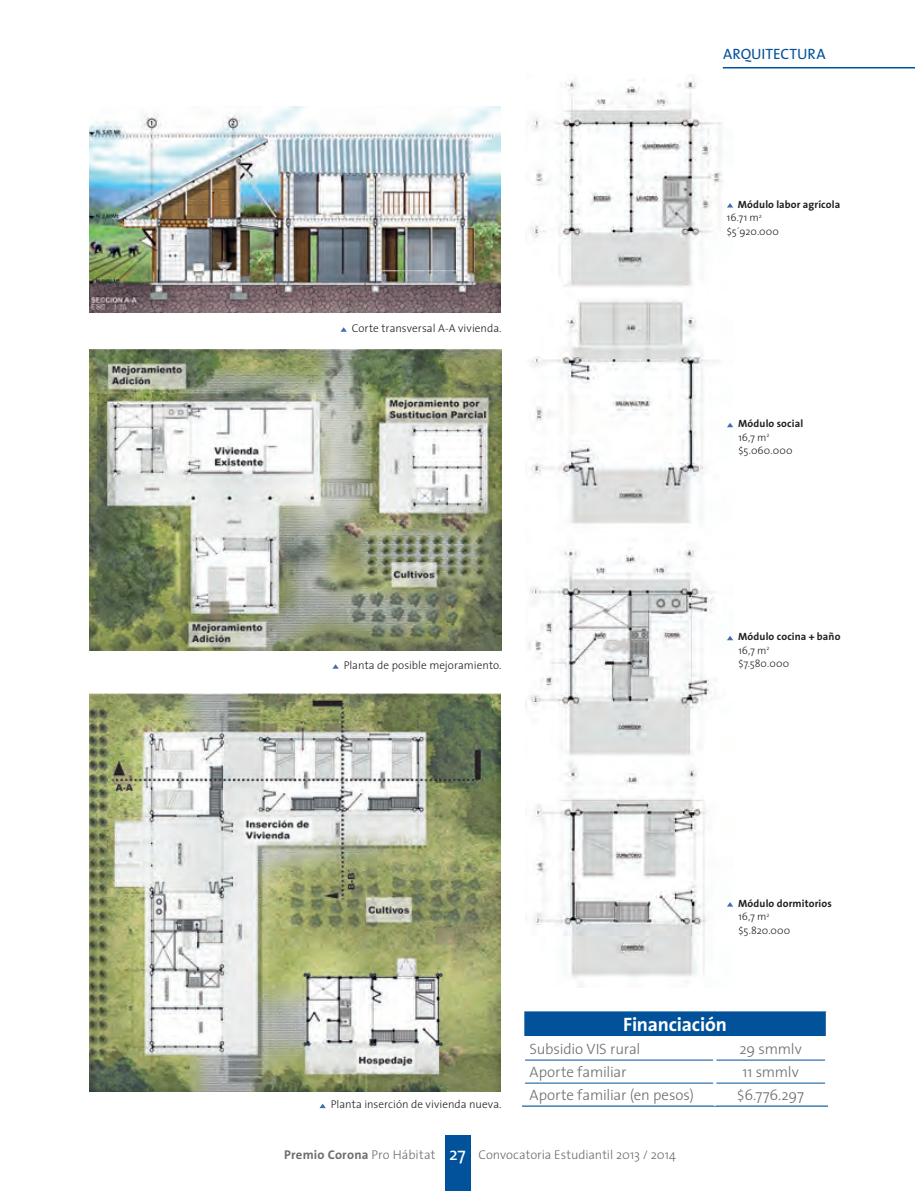
<style>
.page{position:relative;width:915px;height:1191px;background:#fff}
.page>*{position:absolute;margin:0;border:0;box-sizing:border-box;transform-origin:0 0}
.título_03{font:700 19.5px "The Sans";letter-spacing:-.01em;color:#fff}
._03_cuerpo{font:300 15px "The Sans";letter-spacing:-.015em;color:#6c6d70}
.t1{font:15px "The Sans";color:#01529a}
.t2{font:300 12.75px "The Sans";color:#6c6d70}
._08_pie_de_foto{font:300 11.25px "The Sans";letter-spacing:.005em;color:#231f20}
.autores_04{font:700 10.5px "The Sans";letter-spacing:.01em;color:#231f20}
.autores_04-2{font:300 10.5px "The Sans";letter-spacing:.015em;color:#231f20}
.s1{font-weight:700}
.s2{font-weight:400;font-size:18px;color:#fff}
</style>
<div class="page">
<hr style="left:722px;top:67px;width:192px;height:1px;background:#01529a">
<div style="left:444px;top:1135px;width:26px;height:56px;background:#01529a"></div>
<img style="left:89px;top:106px;width:412px;height:206px">
<div style="left:523px;top:1010px;width:303px;height:26px;background:#01529a"></div>
<svg style="left:525px;top:1060px;width:299px;height:24px"></svg>
<hr style="left:522px;top:1010px;width:192px;height:1px;background:#fff">
<hr style="left:522px;top:1011px;width:2px;height:25px;background:#fff">
<hr style="left:714px;top:1010px;width:113px;height:1px;background:#fff">
<hr style="left:825px;top:1011px;width:2px;height:25px;background:#fff">
<hr style="left:525px;top:1059px;width:188px;height:1px;background:#01529a">
<hr style="left:716px;top:1059px;width:108px;height:1px;background:#01529a">
<hr style="left:525px;top:1082px;width:188px;height:1px;background:#01529a">
<hr style="left:716px;top:1082px;width:108px;height:1px;background:#01529a">
<hr style="left:522px;top:1105px;width:192px;height:1px;background:#01529a">
<hr style="left:714px;top:1105px;width:113px;height:1px;background:#01529a">
<hr style="left:713px;top:1060px;width:3px;height:23px;background:#fff">
<hr style="left:713px;top:1083px;width:3px;height:22px;background:#fff">
<img style="left:89px;top:349px;width:412px;height:301px">
<img style="left:89px;top:693px;width:411px;height:398px">
<img style="left:525px;top:80px;width:208px;height:907px">
<svg style="left:333px;top:664px;width:5px;height:4px"></svg>
<svg style="left:340px;top:327px;width:7px;height:5px"></svg>
<svg style="left:319px;top:1103px;width:7px;height:5px"></svg>
<svg style="left:726px;top:203px;width:7px;height:4px"></svg>
<svg style="left:726px;top:423px;width:7px;height:4px"></svg>
<svg style="left:726px;top:636px;width:7px;height:4px"></svg>
<svg style="left:726px;top:902px;width:7px;height:4px"></svg>
<h2 class="t1" style="left:723px;top:42px;width:104px">ARQUITECTURA</h2>
<p class="_08_pie_de_foto" style="left:351px;top:319px;width:151px">Corte transversal A-A vivienda.</p>
<p class="_08_pie_de_foto" style="left:343px;top:655px;width:159px">Planta de posible mejoramiento.</p>
<p class="autores_04" style="left:737px;top:195px;width:104px">Módulo labor agrícola</p>
<p class="autores_04-2" style="left:726px;top:209px;width:36px">16.71 m<sup>2</sup></p>
<p class="autores_04-2" style="left:726px;top:222px;width:54px">$5´920.000</p>
<p class="autores_04" style="left:738px;top:415px;width:66px">Módulo social</p>
<p class="autores_04-2" style="left:738px;top:428px;width:33px">16,7 m<sup>2</sup></p>
<p class="autores_04-2" style="left:738px;top:442px;width:56px">$5.060.000</p>
<p class="autores_04" style="left:738px;top:628px;width:104px">Módulo cocina + baño</p>
<p class="autores_04-2" style="left:738px;top:641px;width:33px">16,7 m<sup>2</sup></p>
<p class="autores_04-2" style="left:738px;top:655px;width:52px">$7.580.000</p>
<p class="autores_04" style="left:738px;top:894px;width:95px">Módulo dormitorios</p>
<p class="autores_04-2" style="left:738px;top:908px;width:33px">16,7 m<sup>2</sup></p>
<p class="autores_04-2" style="left:738px;top:921px;width:54px">$5.820.000</p>
<p class="_08_pie_de_foto" style="left:330px;top:1095px;width:172px">Planta inserción de vivienda nueva.</p>
<p class="título_03" style="left:623px;top:1007px;width:105px">Financiación</p>
<p class="_03_cuerpo" style="left:529px;top:1036px;width:112px">Subsidio VIS rural</p>
<p class="_03_cuerpo" style="left:739px;top:1036px;width:64px">29 smmlv</p>
<p class="_03_cuerpo" style="left:529px;top:1059px;width:98px">Aporte familiar</p>
<p class="_03_cuerpo" style="left:742px;top:1059px;width:58px">11 smmlv</p>
<p class="_03_cuerpo" style="left:529px;top:1082px;width:166px">Aporte familiar (en pesos)</p>
<p class="_03_cuerpo" style="left:737px;top:1082px;width:68px">$6.776.297</p>
<p class="t2" style="left:284px;top:1143px;width:393px"><span class="s1">Premio Corona</span> Pro Hábitat <span class="s2">27</span> Convocatoria Estudiantil 2013 / 2014</p>
</div>
